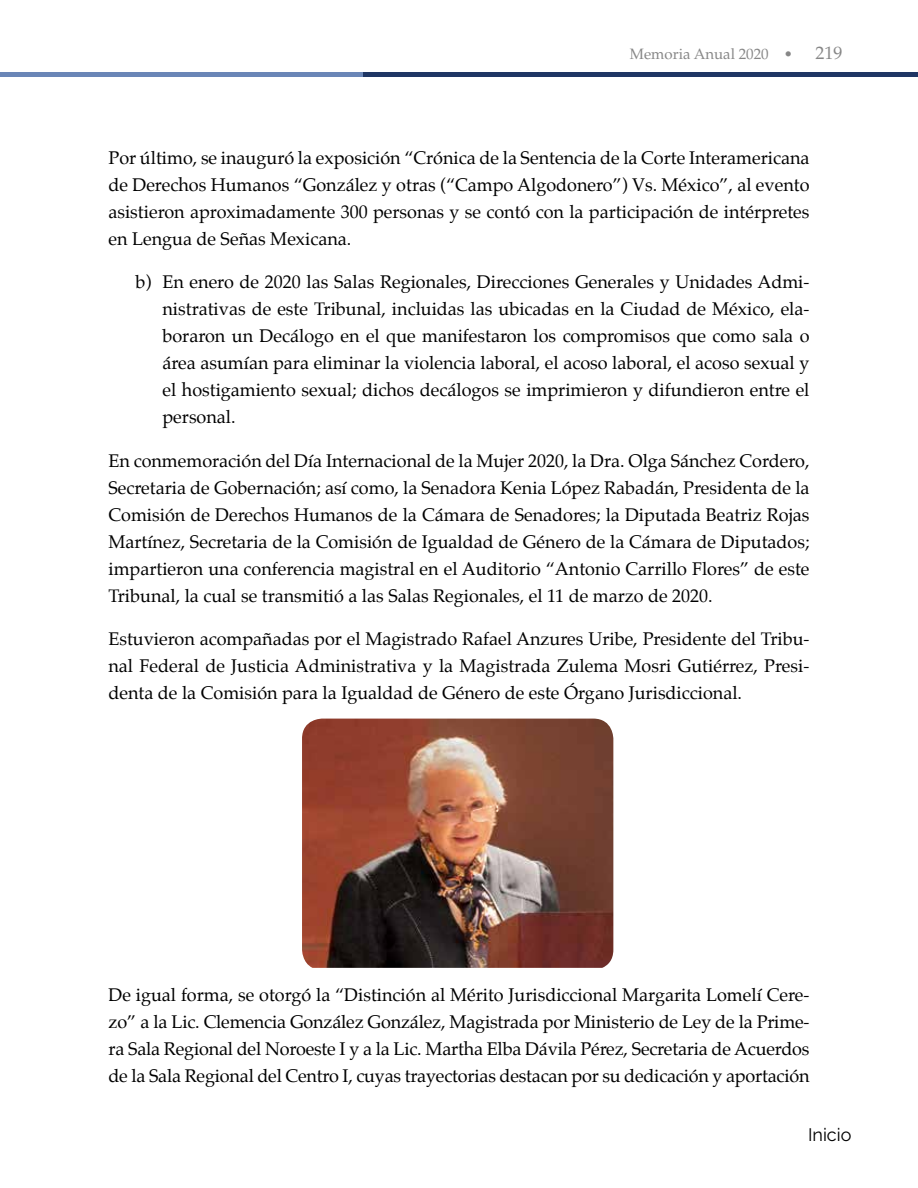
<style>
.page{position:relative;width:918px;height:1188px;background:#fff}
.page>*{position:absolute;margin:0;border:0;box-sizing:border-box;transform-origin:0 0}
.t1{font:18px/27px "Palatino";color:#000;text-align:justify}
.t2{font:18px "Raleway";color:#000}
.t3{font:15px "Palatino LT Std";color:#878787}
.s1{font-size:18px}
</style>
<div class="page">
<div style="left:0;top:72px;width:363px;height:5px;background:#6a86b7"></div>
<div style="left:363px;top:72px;width:555px;height:5px;background:#1f3664"></div>
<img style="left:302px;top:719px;width:311px;height:249px">
<p class="t3" style="left:630px;top:45px;width:214px">Memoria Anual 2020 • <span class="s1">219</span></p>
<p class="t1" style="left:108px;top:144px;width:703px">Por último, se inauguró la exposición “Crónica de la Sentencia de la Corte Interamericana de Derechos Humanos “González y otras (“Campo Algodonero”) Vs. México”, al evento asistieron aproximadamente 300 personas y se contó con la participación de intérpretes en Lengua de Señas Mexicana.</p>
<p class="t1" style="left:162px;top:268px;width:649px;text-indent:-27px">b) En enero de 2020 las Salas Regionales, Direcciones Generales y Unidades Admi&shy;nistrativas de este Tribunal, incluidas las ubicadas en la Ciudad de México, ela&shy;boraron un Decálogo en el que manifestaron los compromisos que como sala o área asumían para eliminar la violencia laboral, el acoso laboral, el acoso sexual y el hostigamiento sexual; dichos decálogos se imprimieron y difundieron entre el personal.</p>
<p class="t1" style="left:108px;top:447px;width:703px">En conmemoración del Día Internacional de la Mujer 2020, la Dra. Olga Sánchez Cordero, Secretaria de Gobernación; así como, la Senadora Kenia López Rabadán, Presidenta de la Comisión de Derechos Humanos de la Cámara de Senadores; la Diputada Beatriz Rojas Martínez, Secretaria de la Comisión de Igualdad de Género de la Cámara de Diputados; impartieron una conferencia magistral en el Auditorio “Antonio Carrillo Flores” de este Tribunal, la cual se transmitió a las Salas Regionales, el 11 de marzo de 2020.</p>
<p class="t1" style="left:108px;top:625px;width:703px">Estuvieron acompañadas por el Magistrado Rafael Anzures Uribe, Presidente del Tribu&shy;nal Federal de Justicia Administrativa y la Magistrada Zulema Mosri Gutiérrez, Presi&shy;denta de la Comisión para la Igualdad de Género de este Órgano Jurisdiccional.</p>
<p class="t1" style="left:108px;top:981px;width:703px">De igual forma, se otorgó la “Distinción al Mérito Jurisdiccional Margarita Lomelí Cere&shy;zo” a la Lic. Clemencia González González, Magistrada por Ministerio de Ley de la Prime&shy;ra Sala Regional del Noroeste I y a la Lic. Martha Elba Dávila Pérez, Secretaria de Acuerdos de la Sala Regional del Centro I, cuyas trayectorias destacan por su dedicación y aportación</p>
<p class="t2" style="left:808px;top:1124px;width:45px">Inicio</p>
</div>
